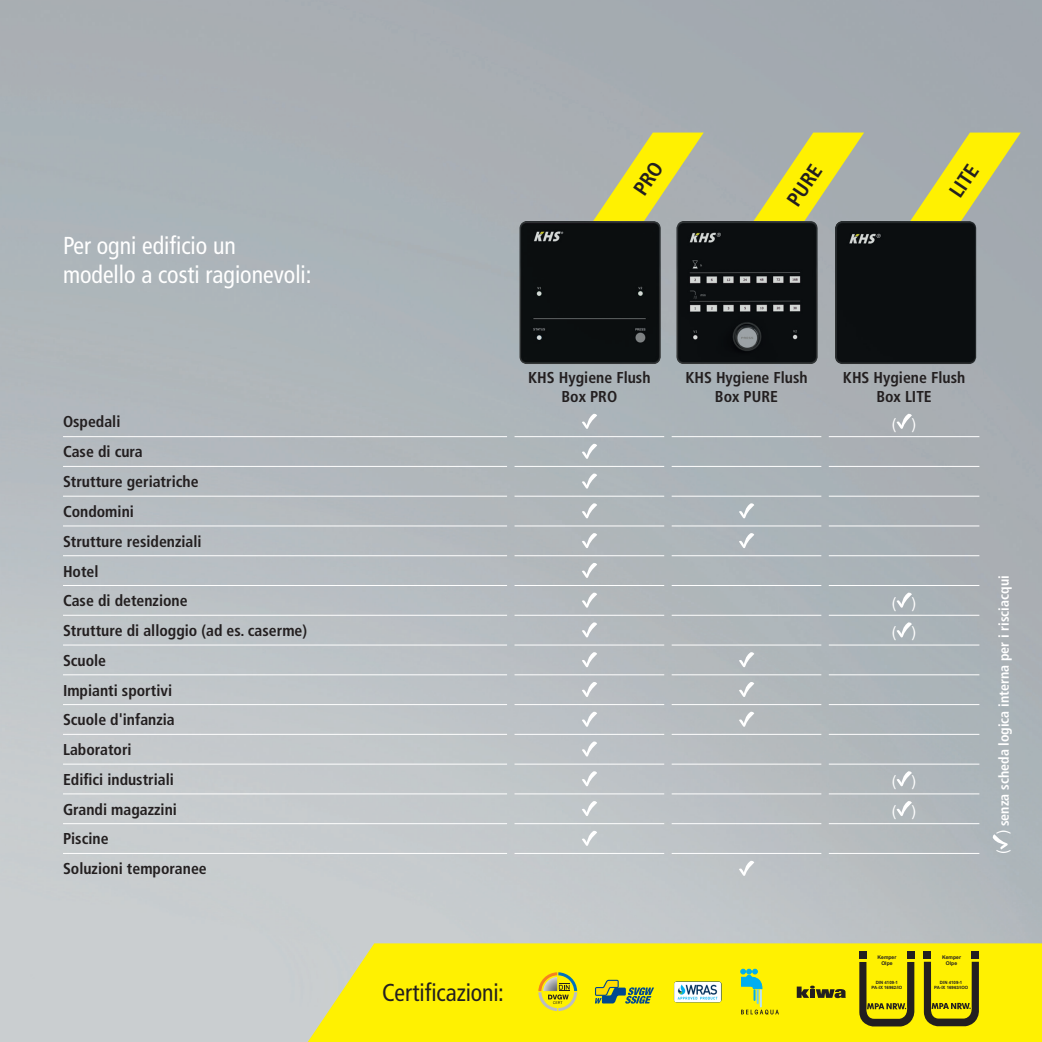
<style>
.page{position:relative;width:1042px;height:1042px;background:#fff}
.page>*{position:absolute;margin:0;border:0;box-sizing:border-box;transform-origin:0 0}
.t1{font:condensed 24.5px/29.4px "Frutiger LT Com";color:#fff}
.t2{font:condensed 24.5px "Frutiger LT Com";letter-spacing:-.005em;color:#231f20}
.t3{font:700 condensed 20.65px "Frutiger LT Com";color:#231f20}
.t4{font:700 condensed 15.75px/29.8px "Frutiger LT Com";color:#231f20;text-align:center}
.t5{font:condensed 15.75px "Frutiger LT Com";color:#fff}
.t6{font:700 condensed 14px "Frutiger LT Com";color:#fff}
.t7{font:700 5.08px/6.1px "Arial";color:#231f20;text-align:center}
.t8{font:700 4.38px/5.2px "Arial";color:#231f20;text-align:center}
.s1{font-weight:400;font-size:15.75px}
</style>
<div class="page">
<img style="left:0;top:0;width:1042px;height:1042px">
<svg style="left:308px;top:943px;width:734px;height:99px;background:#fbee0d"></svg>
<div style="left:834px;top:302px;width:142px;height:62px;background:#0b0e10"></div>
<img style="left:676px;top:302px;width:142px;height:62px">
<svg style="left:992px;top:834px;width:16px;height:15px"></svg>
<hr style="left:63px;top:436px;width:444px;height:1px;background:#fff">
<hr style="left:63px;top:466px;width:444px;height:1px;background:#fff">
<hr style="left:63px;top:496px;width:444px;height:1px;background:#fff">
<hr style="left:63px;top:525px;width:444px;height:1px;background:#fff">
<hr style="left:63px;top:555px;width:444px;height:1px;background:#fff">
<hr style="left:63px;top:585px;width:444px;height:1px;background:#fff">
<hr style="left:63px;top:615px;width:444px;height:1px;background:#fff">
<hr style="left:63px;top:644px;width:444px;height:1px;background:#fff">
<hr style="left:63px;top:674px;width:444px;height:1px;background:#fff">
<hr style="left:63px;top:704px;width:444px;height:1px;background:#fff">
<hr style="left:63px;top:734px;width:444px;height:1px;background:#fff">
<hr style="left:63px;top:764px;width:444px;height:1px;background:#fff">
<hr style="left:63px;top:793px;width:444px;height:1px;background:#fff">
<hr style="left:63px;top:823px;width:444px;height:1px;background:#fff">
<hr style="left:63px;top:853px;width:444px;height:1px;background:#fff">
<hr style="left:514px;top:436px;width:150px;height:1px;background:#fff">
<hr style="left:514px;top:466px;width:150px;height:1px;background:#fff">
<hr style="left:514px;top:496px;width:150px;height:1px;background:#fff">
<hr style="left:514px;top:525px;width:150px;height:1px;background:#fff">
<hr style="left:514px;top:555px;width:150px;height:1px;background:#fff">
<hr style="left:514px;top:585px;width:150px;height:1px;background:#fff">
<hr style="left:514px;top:615px;width:150px;height:1px;background:#fff">
<hr style="left:514px;top:644px;width:150px;height:1px;background:#fff">
<hr style="left:514px;top:674px;width:150px;height:1px;background:#fff">
<hr style="left:514px;top:704px;width:150px;height:1px;background:#fff">
<hr style="left:514px;top:734px;width:150px;height:1px;background:#fff">
<hr style="left:514px;top:764px;width:150px;height:1px;background:#fff">
<hr style="left:514px;top:793px;width:150px;height:1px;background:#fff">
<hr style="left:514px;top:823px;width:150px;height:1px;background:#fff">
<hr style="left:514px;top:853px;width:150px;height:1px;background:#fff">
<hr style="left:672px;top:436px;width:149px;height:1px;background:#fff">
<hr style="left:672px;top:466px;width:149px;height:1px;background:#fff">
<hr style="left:672px;top:496px;width:149px;height:1px;background:#fff">
<hr style="left:672px;top:525px;width:149px;height:1px;background:#fff">
<hr style="left:672px;top:555px;width:149px;height:1px;background:#fff">
<hr style="left:672px;top:585px;width:149px;height:1px;background:#fff">
<hr style="left:672px;top:615px;width:149px;height:1px;background:#fff">
<hr style="left:672px;top:644px;width:149px;height:1px;background:#fff">
<hr style="left:672px;top:674px;width:149px;height:1px;background:#fff">
<hr style="left:672px;top:704px;width:149px;height:1px;background:#fff">
<hr style="left:672px;top:734px;width:149px;height:1px;background:#fff">
<hr style="left:672px;top:764px;width:149px;height:1px;background:#fff">
<hr style="left:672px;top:793px;width:149px;height:1px;background:#fff">
<hr style="left:672px;top:823px;width:149px;height:1px;background:#fff">
<hr style="left:672px;top:853px;width:149px;height:1px;background:#fff">
<hr style="left:829px;top:436px;width:150px;height:1px;background:#fff">
<hr style="left:829px;top:466px;width:150px;height:1px;background:#fff">
<hr style="left:829px;top:496px;width:150px;height:1px;background:#fff">
<hr style="left:829px;top:525px;width:150px;height:1px;background:#fff">
<hr style="left:829px;top:555px;width:150px;height:1px;background:#fff">
<hr style="left:829px;top:585px;width:150px;height:1px;background:#fff">
<hr style="left:829px;top:615px;width:150px;height:1px;background:#fff">
<hr style="left:829px;top:644px;width:150px;height:1px;background:#fff">
<hr style="left:829px;top:674px;width:150px;height:1px;background:#fff">
<hr style="left:829px;top:704px;width:150px;height:1px;background:#fff">
<hr style="left:829px;top:734px;width:150px;height:1px;background:#fff">
<hr style="left:829px;top:764px;width:150px;height:1px;background:#fff">
<hr style="left:829px;top:793px;width:150px;height:1px;background:#fff">
<hr style="left:829px;top:823px;width:150px;height:1px;background:#fff">
<hr style="left:829px;top:853px;width:150px;height:1px;background:#fff">
<svg style="left:581px;top:413px;width:16px;height:17px"></svg>
<svg style="left:896px;top:413px;width:16px;height:17px"></svg>
<svg style="left:581px;top:443px;width:16px;height:17px"></svg>
<svg style="left:581px;top:473px;width:16px;height:16px"></svg>
<svg style="left:581px;top:503px;width:16px;height:16px"></svg>
<svg style="left:739px;top:503px;width:15px;height:16px"></svg>
<svg style="left:581px;top:533px;width:16px;height:16px"></svg>
<svg style="left:739px;top:533px;width:15px;height:16px"></svg>
<svg style="left:581px;top:562px;width:16px;height:17px"></svg>
<svg style="left:581px;top:592px;width:16px;height:16px"></svg>
<svg style="left:896px;top:592px;width:16px;height:16px"></svg>
<svg style="left:581px;top:622px;width:16px;height:16px"></svg>
<svg style="left:896px;top:622px;width:16px;height:16px"></svg>
<svg style="left:581px;top:652px;width:16px;height:16px"></svg>
<svg style="left:739px;top:652px;width:15px;height:16px"></svg>
<svg style="left:581px;top:681px;width:16px;height:17px"></svg>
<svg style="left:739px;top:681px;width:15px;height:17px"></svg>
<svg style="left:581px;top:711px;width:16px;height:16px"></svg>
<svg style="left:739px;top:711px;width:15px;height:16px"></svg>
<svg style="left:581px;top:741px;width:16px;height:16px"></svg>
<svg style="left:581px;top:771px;width:16px;height:16px"></svg>
<svg style="left:896px;top:771px;width:16px;height:16px"></svg>
<svg style="left:581px;top:800px;width:16px;height:17px"></svg>
<svg style="left:896px;top:800px;width:16px;height:17px"></svg>
<svg style="left:581px;top:830px;width:16px;height:17px"></svg>
<svg style="left:739px;top:860px;width:15px;height:16px"></svg>
<svg style="left:740px;top:969px;width:39px;height:45px;background:#c5dd36"></svg>
<div style="left:859px;top:951px;width:7px;height:8px;background:#231f20"></div>
<div style="left:907px;top:951px;width:7px;height:8px;background:#231f20"></div>
<svg style="left:859px;top:962px;width:55px;height:64px;background:#aea40c"></svg>
<div style="left:924px;top:951px;width:7px;height:8px;background:#231f20"></div>
<div style="left:972px;top:951px;width:7px;height:8px;background:#231f20"></div>
<svg style="left:924px;top:962px;width:55px;height:64px;background:#ada30c"></svg>
<svg style="left:538px;top:972px;width:39px;height:39px;background:#d0c734"></svg>
<svg style="left:595px;top:980px;width:59px;height:23px"></svg>
<img style="left:674px;top:981px;width:47px;height:21px">
<svg style="left:797px;top:985px;width:49px;height:13px"></svg>
<div style="left:810px;top:989px;width:5px;height:9px;background:#231f20"></div>
<img style="left:519px;top:221px;width:142px;height:143px">
<svg style="left:539px;top:133px;width:482px;height:169px;background:#797a56"></svg>
<h1 class="t1" style="left:63px;top:230px;width:250px">Per ogni edificio un modello a costi ragionevoli:</h1>
<h2 class="t3" style="left:781px;top:196px;width:47px;rotate:-56deg">PURE</h2>
<h2 class="t3" style="left:943px;top:188px;width:37px;rotate:-56deg">LITE</h2>
<p class="t4" style="left:528px;top:368px;width:124px;line-height:18.9px">KHS Hygiene Flush<br>Box PRO</p>
<p class="t4" style="left:685px;top:368px;width:124px;line-height:18.9px">KHS Hygiene Flush<br>Box PURE</p>
<p class="t4" style="left:843px;top:368px;width:124px;line-height:18.9px">KHS Hygiene Flush<br>Box LITE</p>
<p class="t4" style="left:63px;top:407px;width:59px">Ospedali</p>
<p class="t5" style="left:892px;top:414px;width:26px">( )</p>
<p class="t4" style="left:63px;top:437px;width:140px;text-align:left">Case di cura<br>Strutture geriatriche<br>Condomini<br>Strutture residenziali<br>Hotel<br>Case di detenzione</p>
<p class="t5" style="left:892px;top:593px;width:26px">( )</p>
<p class="t4" style="left:63px;top:615px;width:246px">Strutture di alloggio (ad es. caserme)</p>
<p class="t5" style="left:892px;top:623px;width:26px">( )</p>
<p class="t4" style="left:63px;top:645px;width:113px;text-align:left">Scuole<br>Impianti sportivi<br>Scuole d'infanzia<br>Laboratori<br>Edifici industriali</p>
<p class="t5" style="left:892px;top:772px;width:26px">( )</p>
<p class="t4" style="left:63px;top:794px;width:115px">Grandi magazzini</p>
<p class="t5" style="left:892px;top:802px;width:26px">( )</p>
<p class="t4" style="left:63px;top:824px;width:145px;text-align:left">Piscine<br>Soluzioni temporanee</p>
<p class="t6" style="left:995px;top:854px;width:280px;rotate:-90deg"><span class="s1">( )</span> senza scheda logica interna per i risciacqui</p>
<h1 class="t2" style="left:382px;top:977px;width:123px">Certificazioni:</h1>
<p class="t7" style="left:877px;top:954px;width:20px">Kemper<br>Olpe</p>
<p class="t8" style="left:871px;top:980px;width:32px">DIN 4109-1<br>PA-IX 16962/IO</p>
<p class="t7" style="left:942px;top:954px;width:20px">Kemper<br>Olpe</p>
<p class="t8" style="left:934px;top:979px;width:35px">DIN 4109-1<br>PA-IX 16963/IOO</p>
</div>
